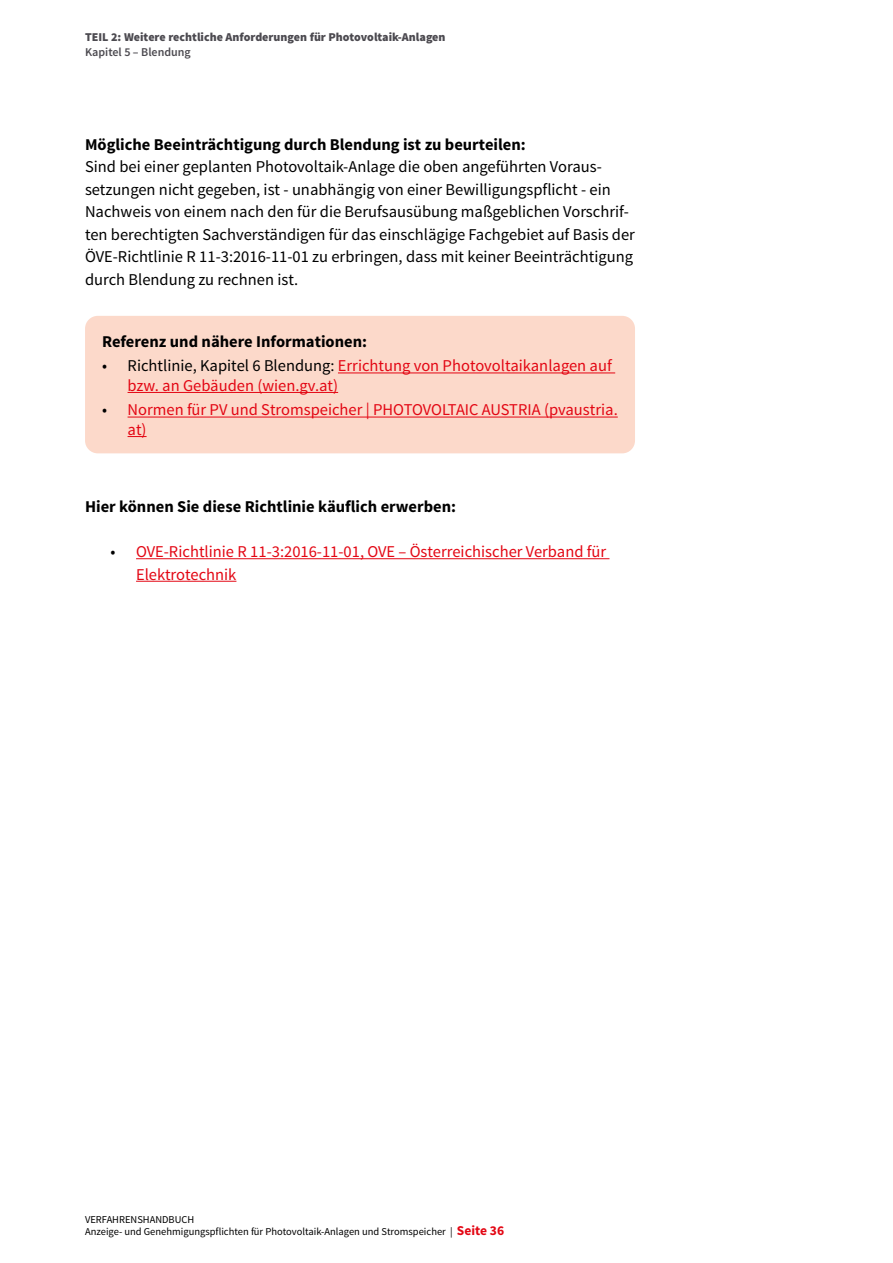
<style>
.page{position:relative;width:893px;height:1263px;background:#fff}
.page>*{position:absolute;margin:0;border:0;box-sizing:border-box;transform-origin:0 0}
.t1{font:16.5px/22.5px "Source Sans Pro";color:#000}
.t2{font:16.5px/19.5px "Source Sans Pro";color:#e30613}
.t3{font:700 16.5px "Source Sans Pro";color:#000}
.t4{font:900 12px "Source Sans Pro";color:#4c4a50}
.t5{font:600 12px "Source Sans Pro";color:#4c4a50}
.t6{font:10.5px/12px "Source Sans Pro";color:#000}
.s1{color:#000}
.s2{font-weight:700;font-size:13.5px;color:#e30613}
</style>
<div class="page">
<hr style="left:136px;top:558px;width:473px;height:1px;background:#e30613">
<hr style="left:136px;top:581px;width:100px;height:1px;background:#e30613">
<div style="left:85px;top:316px;width:550px;height:137px;background:#fcd9ca;border-radius:13px"></div>
<hr style="left:338px;top:372px;width:277px;height:1px;background:#e30613">
<hr style="left:128px;top:392px;width:210px;height:1px;background:#e30613">
<hr style="left:128px;top:417px;width:490px;height:1px;background:#e30613">
<svg style="left:128px;top:436px;width:19px;height:1px"></svg>
<p class="t4" style="left:85px;top:32px;width:362px">TEIL 2: Weitere rechtliche Anforderungen für Photovoltaik-Anlagen</p>
<p class="t5" style="left:85px;top:46px;width:107px">Kapitel 5 – Blendung</p>
<p class="t3" style="left:85px;top:136px;width:442px">Mögliche Beeinträchtigung durch Blendung ist zu beurteilen:</p>
<p class="t1" style="left:85px;top:156px;width:551px">Sind bei einer geplanten Photovoltaik-Anlage die oben angeführten Voraus&shy;setzungen nicht gegeben, ist - unabhängig von einer Bewilligungspflicht - ein Nachweis von einem nach den für die Berufsausübung maßgeblichen Vorschrif&shy;ten berechtigten Sachverständigen für das einschlägige Fachgebiet auf Basis der ÖVE-Richtlinie R 11-3:2016-11-01 zu erbringen, dass mit keiner Beeinträchtigung durch Blendung zu rechnen ist.</p>
<p class="t3" style="left:102px;top:333px;width:267px">Referenz und nähere Informationen:</p>
<p class="t2" style="left:128px;top:357px;width:486px;text-indent:-26px"><span class="s1">• Richtlinie, Kapitel 6 Blendung:</span> Errichtung von Photovoltaikanlagen auf bzw. an Gebäuden (wien.gv.at)</p>
<p class="t2" style="left:128px;top:401px;width:492px;text-indent:-26px"><span class="s1">•</span> Normen für PV und Stromspeicher | PHOTOVOLTAIC AUSTRIA (pvaustria. at)</p>
<p class="t3" style="left:85px;top:498px;width:372px">Hier können Sie diese Richtlinie käuflich erwerben:</p>
<p class="t2" style="left:136px;top:541px;width:472px;line-height:22.5px;text-indent:-26px"><span class="s1">•</span> OVE-Richtlinie R 11-3:2016-11-01, OVE – Österreichischer Verband für<br>Elektrotechnik</p>
<p class="t6" style="left:85px;top:1214px;width:421px">VERFAHRENSHANDBUCH<br>Anzeige- und Genehmigungspflichten für Photovoltaik-Anlagen und Stromspeicher | <span class="s2">Seite 36</span></p>
</div>
